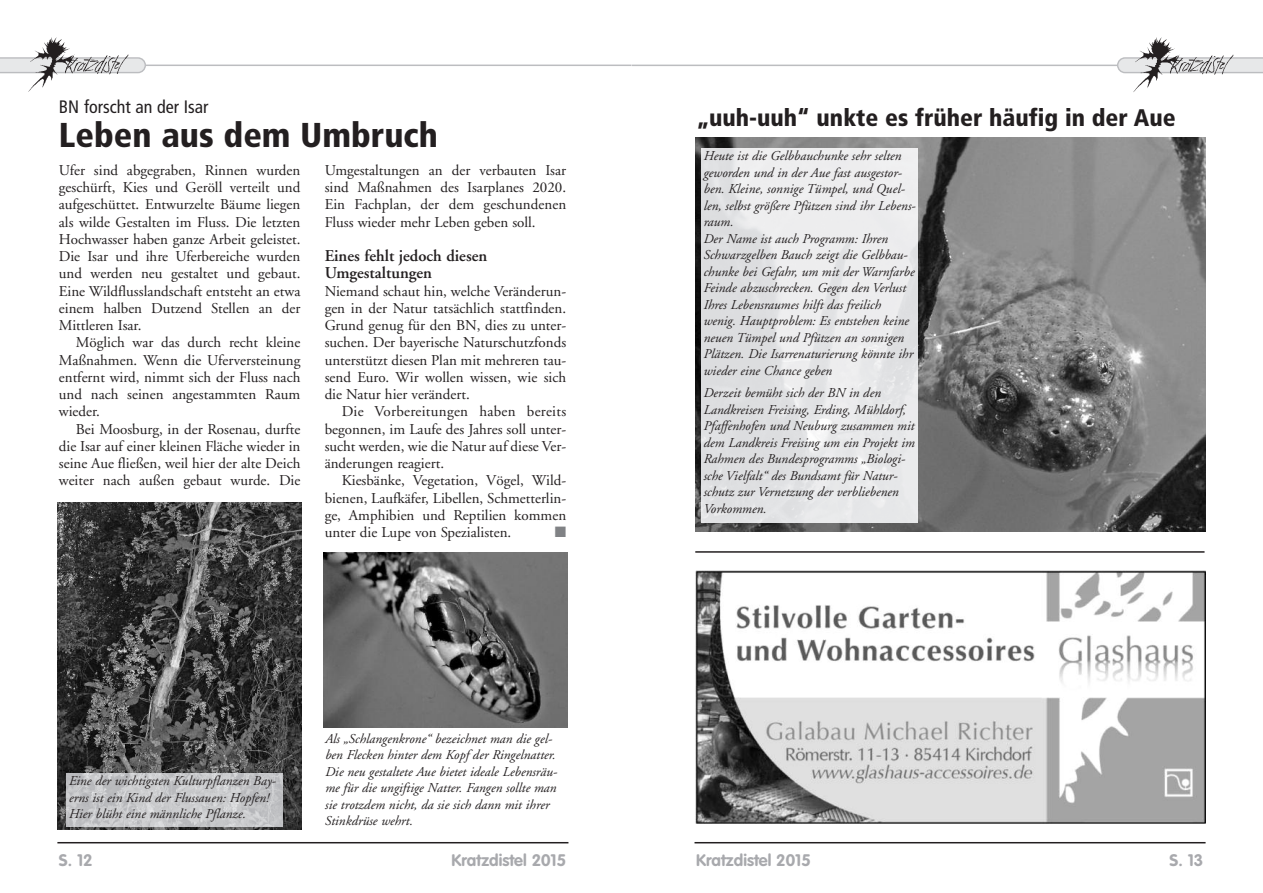
<style>
.page{position:relative;width:1263px;height:893px;background:#fff}
.page>*{position:absolute;margin:0;border:0;box-sizing:border-box;transform-origin:0 0}
.t1{font:900 condensed 34.5px "Frutiger";color:#231f20}
.t2{font:900 condensed 24px "Frutiger";color:#231f20}
.t3{font:condensed 18px "Frutiger";color:#231f20}
.t4{font:700 16.5px "VAG Rounded";color:#a8a9ad}
.t5{font:600 16.5px/17.2px "Adobe Garamond";color:#231f20}
.t6{font:15px/17.2px "Adobe Garamond";color:#231f20;text-align:justify}
.t7{font:15px "Zapf Dingbats";color:#808285}
.t8{font:italic 13.5px/16.5px "Adobe Garamond";color:#231f20}
</style>
<div class="page">
<svg style="left:0;top:57px;width:146px;height:16px"></svg>
<img style="left:24px;top:37px;width:106px;height:55px">
<hr style="left:146px;top:65px;width:485px;height:1px;background:#bcbdc0">
<svg style="left:1117px;top:57px;width:146px;height:16px"></svg>
<img style="left:1129px;top:37px;width:106px;height:55px">
<hr style="left:632px;top:65px;width:485px;height:1px;background:#bcbdc0">
<hr style="left:57px;top:842px;width:511px;height:1px;background:#231f20">
<hr style="left:694px;top:842px;width:511px;height:1px;background:#231f20">
<img style="left:695px;top:571px;width:510px;height:253px">
<img style="left:58px;top:503px;width:244px;height:326px">
<img style="left:67px;top:774px;width:215px;height:52px">
<img style="left:323px;top:553px;width:245px;height:174px">
<hr style="left:695px;top:551px;width:509px;height:2px;background:#231f20">
<img style="left:695px;top:137px;width:510px;height:394px">
<img style="left:701px;top:149px;width:217px;height:373px">
<p class="t3" style="left:59px;top:99px;width:151px">BN forscht an der Isar</p>
<h1 class="t1" style="left:59px;top:121px;width:381px">Leben aus dem Umbruch</h1>
<p class="t6" style="left:59px;top:163px;width:243px">Ufer sind abgegraben, Rinnen wurden geschürft, Kies und Geröll verteilt und aufgeschüttet. Entwurzelte Bäume liegen als wilde Gestalten im Fluss. Die letzten Hochwasser haben ganze Arbeit geleistet.<br>Die Isar und ihre Uferbereiche wurden und werden neu gestaltet und gebaut.<br>Eine Wildflusslandschaft entsteht an etwa einem halben Dutzend Stellen an der Mittleren Isar.</p>
<p class="t6" style="left:59px;top:335px;width:243px;text-indent:17px">Möglich war das durch recht kleine Maßnahmen. Wenn die Uferversteinung entfernt wird, nimmt sich der Fluss nach und nach seinen angestammten Raum wieder.</p>
<p class="t6" style="left:59px;top:421px;width:243px;text-indent:17px">Bei Moosburg, in der Rosenau, durfte die Isar auf einer kleinen Fläche wieder in seine Aue fließen, weil hier der alte Deich weiter nach außen gebaut wurde. Die</p>
<p class="t6" style="left:325px;top:163px;width:243px">Umgestaltungen an der verbauten Isar sind Maßnahmen des Isarplanes 2020.<br>Ein Fachplan, der dem geschundenen Fluss wieder mehr Leben geben soll.</p>
<p class="t5" style="left:325px;top:249px;width:164px">Eines fehlt jedoch diesen<br>Umgestaltungen</p>
<p class="t6" style="left:325px;top:283px;width:243px">Niemand schaut hin, welche Veränderun&shy;gen in der Natur tatsächlich stattfinden.<br>Grund genug für den BN, dies zu unter&shy;suchen. Der bayerische Naturschutzfonds unterstützt diesen Plan mit mehreren tau&shy;send Euro. Wir wollen wissen, wie sich die Natur hier verändert.</p>
<p class="t6" style="left:325px;top:404px;width:243px;text-indent:17px">Die Vorbereitungen haben bereits begonnen, im Laufe des Jahres soll unter&shy;sucht werden, wie die Natur auf diese Ver&shy;änderungen reagiert.</p>
<p class="t6" style="left:325px;top:473px;width:243px;text-indent:17px">Kiesbänke, Vegetation, Vögel, Wild&shy;bienen, Laufkäfer, Libellen, Schmetterlin&shy;ge, Amphibien und Reptilien kommen unter die Lupe von Spezialisten.</p>
<p class="t7" style="left:555px;top:523px;width:13px">■</p>
<p class="t8" style="left:68px;top:774px;width:209px">Eine der wichtigsten Kulturpflanzen Bay&shy;erns ist ein Kind der Flussauen: Hopfen!<br>Hier blüht eine männliche Pflanze.</p>
<p class="t8" style="left:325px;top:731px;width:234px">Als „Schlangenkrone“ bezeichnet man die gel&shy;ben Flecken hinter dem Kopf der Ringelnatter.<br>Die neu gestaltete Aue bietet ideale Lebensräu&shy;me für die ungiftige Natter. Fangen sollte man sie trotzdem nicht, da sie sich dann mit ihrer Stinkdrüse wehrt.</p>
<h2 class="t2" style="left:697px;top:108px;width:480px">„uuh-uuh“ unkte es früher häufig in der Aue</h2>
<p class="t8" style="left:703px;top:149px;width:214px">Heute ist die Gelbbauchunke sehr selten geworden und in der Aue fast ausgestor&shy;ben. Kleine, sonnige Tümpel, und Quel&shy;len, selbst größere Pfützen sind ihr Lebens&shy;raum.<br>Der Name ist auch Programm: Ihren Schwarzgelben Bauch zeigt die Gelbbau&shy;chunke bei Gefahr, um mit der Warnfarbe Feinde abzuschrecken. Gegen den Verlust Ihres Lebensraumes hilft das freilich wenig. Hauptproblem: Es entstehen keine neuen Tümpel und Pfützen an sonnigen Plätzen. Die Isarrenaturierung könnte ihr wieder eine Chance geben</p>
<p class="t8" style="left:703px;top:386px;width:213px">Derzeit bemüht sich der BN in den Landkreisen Freising, Erding, Mühldorf, Pfaffenhofen und Neuburg zusammen mit dem Landkreis Freising um ein Projekt im Rahmen des Bundesprogramms „Biologi&shy;sche Vielfalt“ des Bundsamt für Natur&shy;schutz zur Vernetzung der verbliebenen Vorkommen.</p>
<p class="t4" style="left:59px;top:854px;width:35px">S. 12</p>
<p class="t4" style="left:451px;top:854px;width:116px">Kratzdistel 2015</p>
<p class="t4" style="left:696px;top:854px;width:116px">Kratzdistel 2015</p>
<p class="t4" style="left:1169px;top:854px;width:35px">S. 13</p>
</div>
